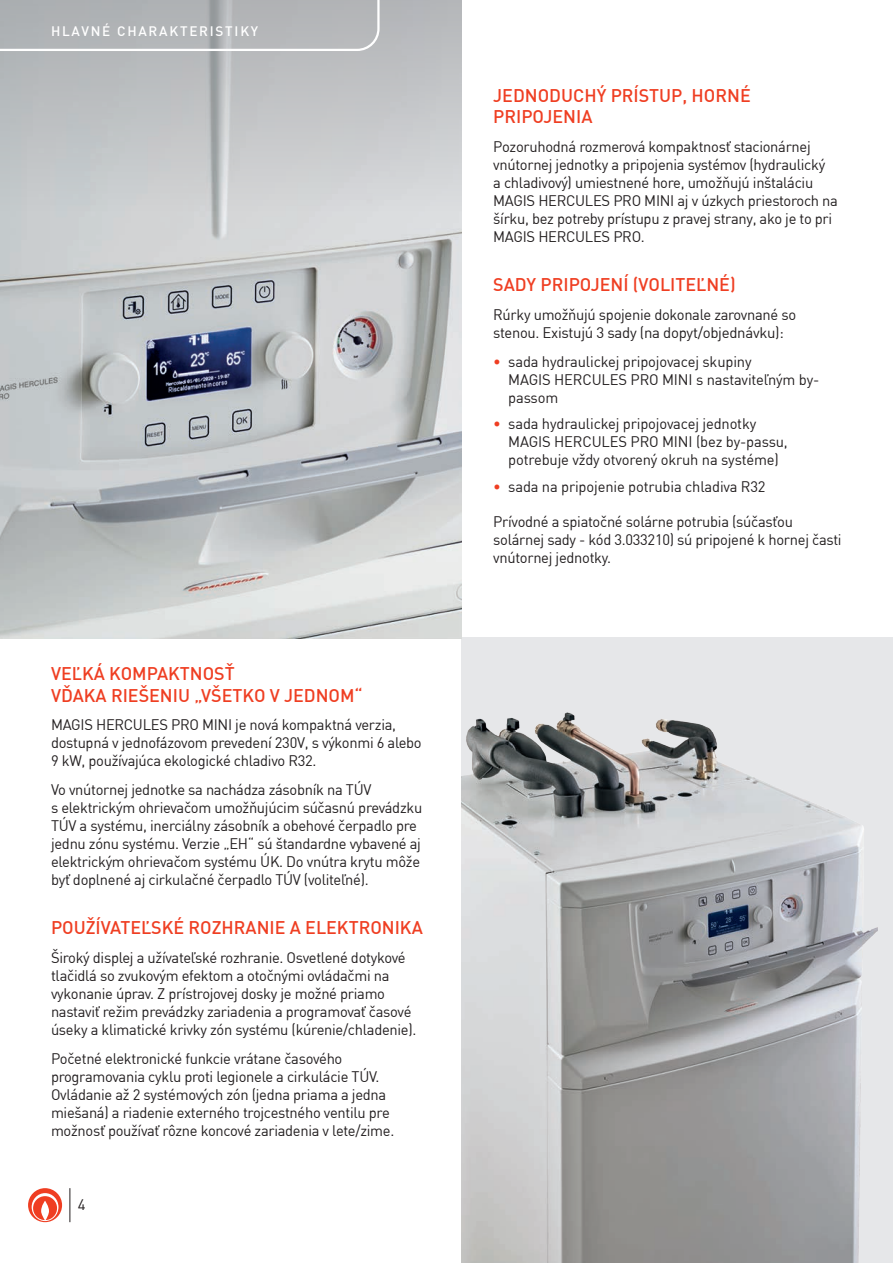
<style>
.page{position:relative;width:893px;height:1263px;background:#fff}
.page>*{position:absolute;margin:0;border:0;box-sizing:border-box;transform-origin:0 0}
.t1{font:500 18px/21.6px "Unient DINCE";color:#ef3e22}
.t2{font:15px/18px "Unient DINCE";letter-spacing:-.02em;color:#231f20}
.t3{font:500 13.5px "Unient DINCE";letter-spacing:.13em;color:#fff}
.s1{color:#ef3e22}
</style>
<div class="page">
<hr style="left:70px;top:1188px;width:1px;height:34px;background:#231f20">
<svg style="left:28px;top:1188px;width:34px;height:34px"></svg>
<div style="left:461px;top:638px;width:432px;height:625px;background:#e6e7e9"></div>
<img style="left:461px;top:712px;width:417px;height:551px">
<img style="left:0;top:0;width:461px;height:638px">
<svg style="left:0;top:0;width:381px;height:52px;background:#b4b7b9"></svg>
<p class="t3" style="left:51px;top:22px;width:209px">HLAVNÉ CHARAKTERISTIKY</p>
<p class="t1" style="left:51px;top:662px;width:313px">VEĽKÁ KOMPAKTNOSŤ<br>VĎAKA RIEŠENIU „VŠETKO V JEDNOM“</p>
<p class="t2" style="left:51px;top:716px;width:372px">MAGIS HERCULES PRO MINI je nová kompaktná verzia, dostupná v jednofázovom prevedení 230V, s výkonmi 6 alebo<br>9 kW, používajúca ekologické chladivo R32.</p>
<p class="t2" style="left:51px;top:780px;width:373px">Vo vnútornej jednotke sa nachádza zásobník na TÚV<br>s elektrickým ohrievačom umožňujúcim súčasnú prevádzku TÚV a systému, inerciálny zásobník a obehové čerpadlo pre jednu zónu systému. Verzie „EH“ sú štandardne vybavené aj elektrickým ohrievačom systému ÚK. Do vnútra krytu môže byť doplnené aj cirkulačné čerpadlo TÚV (voliteľné).</p>
<p class="t1" style="left:51px;top:916px;width:373px">POUŽÍVATEĽSKÉ ROZHRANIE A ELEKTRONIKA</p>
<p class="t2" style="left:51px;top:948px;width:367px">Široký displej a užívateľské rozhranie. Osvetlené dotykové tlačidlá so zvukovým efektom a otočnými ovládačmi na vykonanie úprav. Z prístrojovej dosky je možné priamo nastaviť režim prevádzky zariadenia a programovať časové úseky a klimatické krivky zón systému (kúrenie/chladenie).</p>
<p class="t2" style="left:51px;top:1049px;width:345px">Početné elektronické funkcie vrátane časového programovania cyklu proti legionele a cirkulácie TÚV.<br>Ovládanie až 2 systémových zón (jedna priama a jedna miešaná) a riadenie externého trojcestného ventilu pre možnosť používať rôzne koncové zariadenia v lete/zime.</p>
<p class="t2" style="left:78px;top:1196px;width:9px">4</p>
<p class="t1" style="left:493px;top:84px;width:259px">JEDNODUCHÝ PRÍSTUP, HORNÉ<br>PRIPOJENIA</p>
<p class="t2" style="left:493px;top:137px;width:346px">Pozoruhodná rozmerová kompaktnosť stacionárnej vnútornej jednotky a pripojenia systémov (hydraulický<br>a chladivový) umiestnené hore, umožňujú inštaláciu MAGIS HERCULES PRO MINI aj v úzkych priestoroch na šírku, bez potreby prístupu z pravej strany, ako je to pri MAGIS HERCULES PRO.</p>
<p class="t1" style="left:493px;top:273px;width:244px">SADY PRIPOJENÍ (VOLITEĽNÉ)</p>
<p class="t2" style="left:493px;top:305px;width:304px">Rúrky umožňujú spojenie dokonale zarovnané so stenou. Existujú 3 sady (na dopyt/objednávku):</p>
<p class="t2" style="left:508px;top:352px;width:313px;text-indent:-15px"><span class="s1">•</span> sada hydraulickej pripojovacej skupiny<br>MAGIS HERCULES PRO MINI s nastaviteľným by&shy;passom</p>
<p class="t2" style="left:508px;top:414px;width:281px;text-indent:-15px"><span class="s1">•</span> sada hydraulickej pripojovacej jednotky<br>MAGIS HERCULES PRO MINI (bez by-passu, potrebuje vždy otvorený okruh na systéme)</p>
<p class="t2" style="left:493px;top:477px;width:274px"><span class="s1">•</span> sada na pripojenie potrubia chladiva R32</p>
<p class="t2" style="left:493px;top:512px;width:350px">Prívodné a spiatočné solárne potrubia (súčasťou solárnej sady - kód 3.033210) sú pripojené k hornej časti vnútornej jednotky.</p>
</div>
